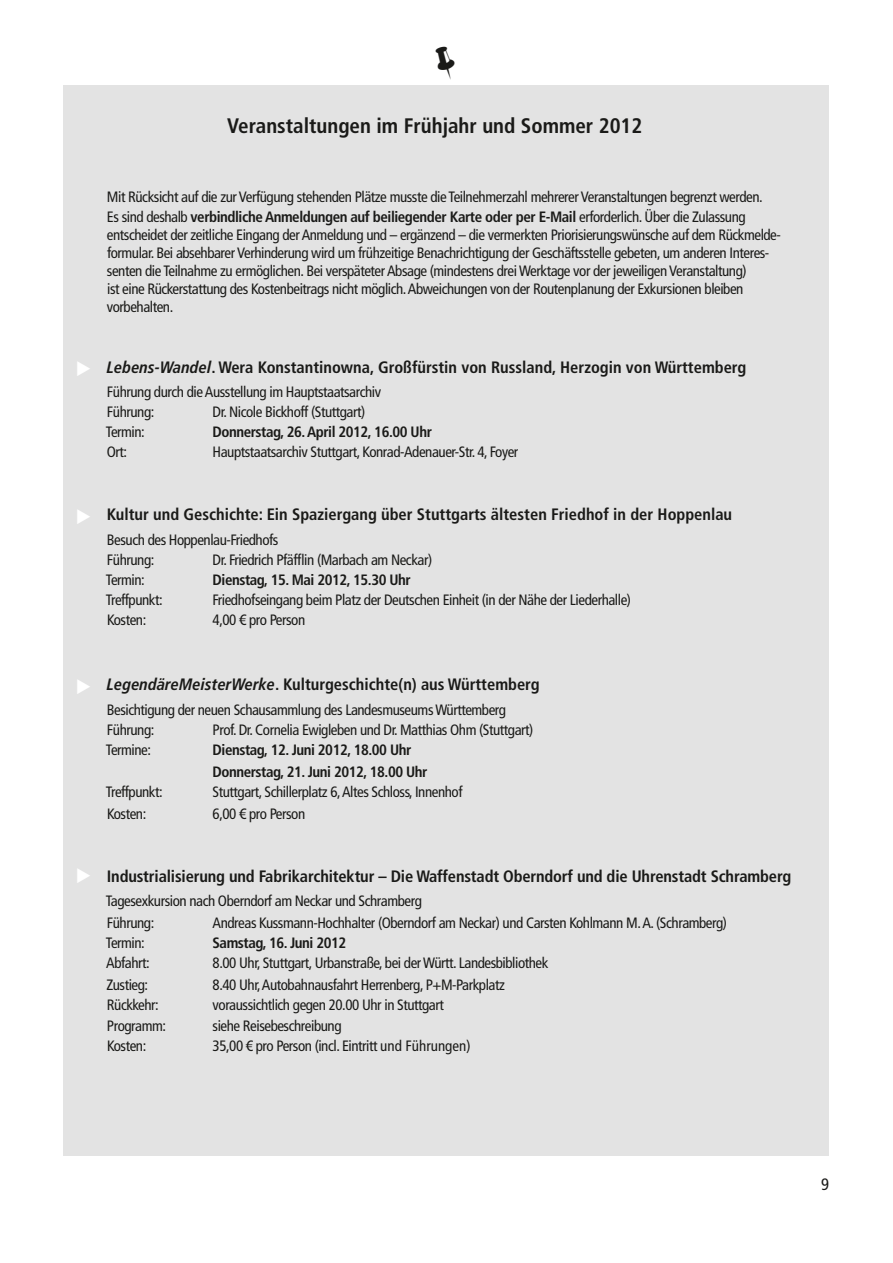
<style>
.page{position:relative;width:893px;height:1263px;background:#fff}
.page>*{position:absolute;margin:0;border:0;box-sizing:border-box;transform-origin:0 0}
.t1{font:700 condensed 21px "Frutiger LT Com";color:#1a1a18}
.t2{font:700 condensed 16.5px "Frutiger LT Com";color:#1a1a18}
.t3{font:16.5px "Frutiger LT Com Condensed 2";color:#1a1a18}
.t4{font:15px/18px "Frutiger LT Com Condensed 2";letter-spacing:-.03em;color:#1a1a18}
.t5{font:700 condensed 15px/21.9px "Frutiger LT Com";letter-spacing:-.03em;color:#1a1a18}
.t6{font:condensed 15px "Frutiger LT Com";letter-spacing:-.03em;color:#1a1a18}
.s1{font-family:"Frutiger LT Com Condensed 2";font-weight:400;font-stretch:normal}
.s2{font-style:italic}
</style>
<div class="page">
<div style="left:64px;top:85px;width:765px;height:1070px;background:#e3e3e3"></div>
<h1 class="t1" style="left:227px;top:113px;width:417px">Veranstaltungen im Frühjahr und Sommer 2012</h1>
<p class="t4" style="left:107px;top:188px;width:657px">Mit Rücksicht auf die zur Verfügung stehenden Plätze musste die Teilnehmerzahl mehrerer Veranstaltungen begrenzt werden.</p>
<p class="t5" style="left:107px;top:206px;width:640px"><span class="s1">Es sind deshalb</span> verbindliche Anmeldungen auf beiliegender Karte oder per E-Mail <span class="s1">erforderlich. Über die Zulassung</span></p>
<p class="t4" style="left:107px;top:226px;width:675px">entscheidet der zeitliche Eingang der Anmeldung und – ergänzend – die vermerkten Priorisierungswünsche auf dem Rückmelde&shy;formular. Bei absehbarer Verhinderung wird um frühzeitige Benachrichtigung der Geschäftsstelle gebeten, um anderen Interes&shy;senten die Teilnahme zu ermöglichen. Bei verspäteter Absage (mindestens drei Werktage vor der jeweiligen Veranstaltung)<br>ist eine Rückerstattung des Kostenbeitrags nicht möglich. Abweichungen von der Routenplanung der Exkursionen bleiben vorbehalten.</p>
<p class="t2" style="left:107px;top:357px;width:641px"><span class="s2">Lebens-Wandel</span>. Wera Konstantinowna, Großfürstin von Russland, Herzogin von Württemberg</p>
<p class="t4" style="left:107px;top:382px;width:276px;line-height:20.1px">Führung durch die Ausstellung im Hauptstaatsarchiv<br>Führung:</p>
<p class="t4" style="left:213px;top:403px;width:154px">Dr. Nicole Bickhoff (Stuttgart)</p>
<p class="t4" style="left:106px;top:423px;width:40px">Termin:</p>
<p class="t5" style="left:213px;top:421px;width:221px">Donnerstag, 26. April 2012, 16.00 Uhr</p>
<p class="t4" style="left:107px;top:443px;width:22px">Ort:</p>
<p class="t4" style="left:213px;top:443px;width:307px">Hauptstaatsarchiv Stuttgart, Konrad-Adenauer-Str. 4, Foyer</p>
<p class="t2" style="left:107px;top:505px;width:627px">Kultur und Geschichte: Ein Spaziergang über Stuttgarts ältesten Friedhof in der Hoppenlau</p>
<p class="t4" style="left:107px;top:531px;width:173px">Besuch des Hoppenlau-Friedhofs</p>
<p class="t6" style="left:107px;top:551px;width:49px">Führung:</p>
<p class="t6" style="left:213px;top:551px;width:221px">Dr. Friedrich Pfäfflin (Marbach am Neckar)</p>
<p class="t4" style="left:106px;top:571px;width:40px">Termin:</p>
<p class="t5" style="left:213px;top:569px;width:200px">Dienstag, 15. Mai 2012, 15.30 Uhr</p>
<p class="t4" style="left:106px;top:591px;width:58px">Treffpunkt:</p>
<p class="t4" style="left:213px;top:591px;width:420px">Friedhofseingang beim Platz der Deutschen Einheit (in der Nähe der Liederhalle)</p>
<p class="t4" style="left:107px;top:611px;width:41px">Kosten:</p>
<p class="t4" style="left:213px;top:611px;width:94px">4,00 € pro Person</p>
<p class="t2" style="left:107px;top:675px;width:434px"><span class="s2">LegendäreMeisterWerke</span>. Kulturgeschichte(n) aus Württemberg</p>
<p class="t4" style="left:107px;top:699px;width:401px;line-height:20.1px">Besichtigung der neuen Schausammlung des Landesmuseums Württemberg<br>Führung:</p>
<p class="t4" style="left:213px;top:720px;width:322px">Prof. Dr. Cornelia Ewigleben und Dr. Matthias Ohm (Stuttgart)</p>
<p class="t4" style="left:106px;top:741px;width:47px">Termine:</p>
<p class="t5" style="left:213px;top:739px;width:216px">Dienstag, 12. Juni 2012, 18.00 Uhr<br>Donnerstag, 21. Juni 2012, 18.00 Uhr</p>
<p class="t4" style="left:106px;top:783px;width:58px">Treffpunkt:</p>
<p class="t4" style="left:213px;top:783px;width:251px">Stuttgart, Schillerplatz 6, Altes Schloss, Innenhof</p>
<p class="t4" style="left:107px;top:805px;width:41px">Kosten:</p>
<p class="t4" style="left:213px;top:805px;width:94px">6,00 € pro Person</p>
<p class="t2" style="left:107px;top:866px;width:686px">Industrialisierung und Fabrikarchitektur – Die Waffenstadt Oberndorf und die Uhrenstadt Schramberg</p>
<p class="t4" style="left:106px;top:890px;width:318px;line-height:21.9px">Tagesexkursion nach Oberndorf am Neckar und Schramberg<br>Führung:</p>
<p class="t4" style="left:213px;top:914px;width:516px">Andreas Kussmann-Hochhalter (Oberndorf am Neckar) und Carsten Kohlmann M. A. (Schramberg)</p>
<p class="t4" style="left:106px;top:934px;width:40px">Termin:</p>
<p class="t5" style="left:213px;top:932px;width:135px">Samstag, 16. Juni 2012</p>
<p class="t4" style="left:106px;top:954px;width:45px">Abfahrt:</p>
<p class="t4" style="left:213px;top:954px;width:337px">8.00 Uhr, Stuttgart, Urbanstraße, bei der Württ. Landesbibliothek</p>
<p class="t4" style="left:106px;top:976px;width:43px">Zustieg:</p>
<p class="t4" style="left:213px;top:976px;width:294px">8.40 Uhr, Autobahnausfahrt Herrenberg, P+M-Parkplatz</p>
<p class="t4" style="left:107px;top:996px;width:53px">Rückkehr:</p>
<p class="t4" style="left:213px;top:996px;width:233px">voraussichtlich gegen 20.00 Uhr in Stuttgart</p>
<p class="t4" style="left:107px;top:1016px;width:61px">Programm:</p>
<p class="t4" style="left:213px;top:1016px;width:130px">siehe Reisebeschreibung</p>
<p class="t4" style="left:107px;top:1036px;width:41px">Kosten:</p>
<p class="t4" style="left:213px;top:1036px;width:259px">35,00 € pro Person (incl. Eintritt und Führungen)</p>
<p class="t3" style="left:821px;top:1175px;width:9px">9</p>
</div>
